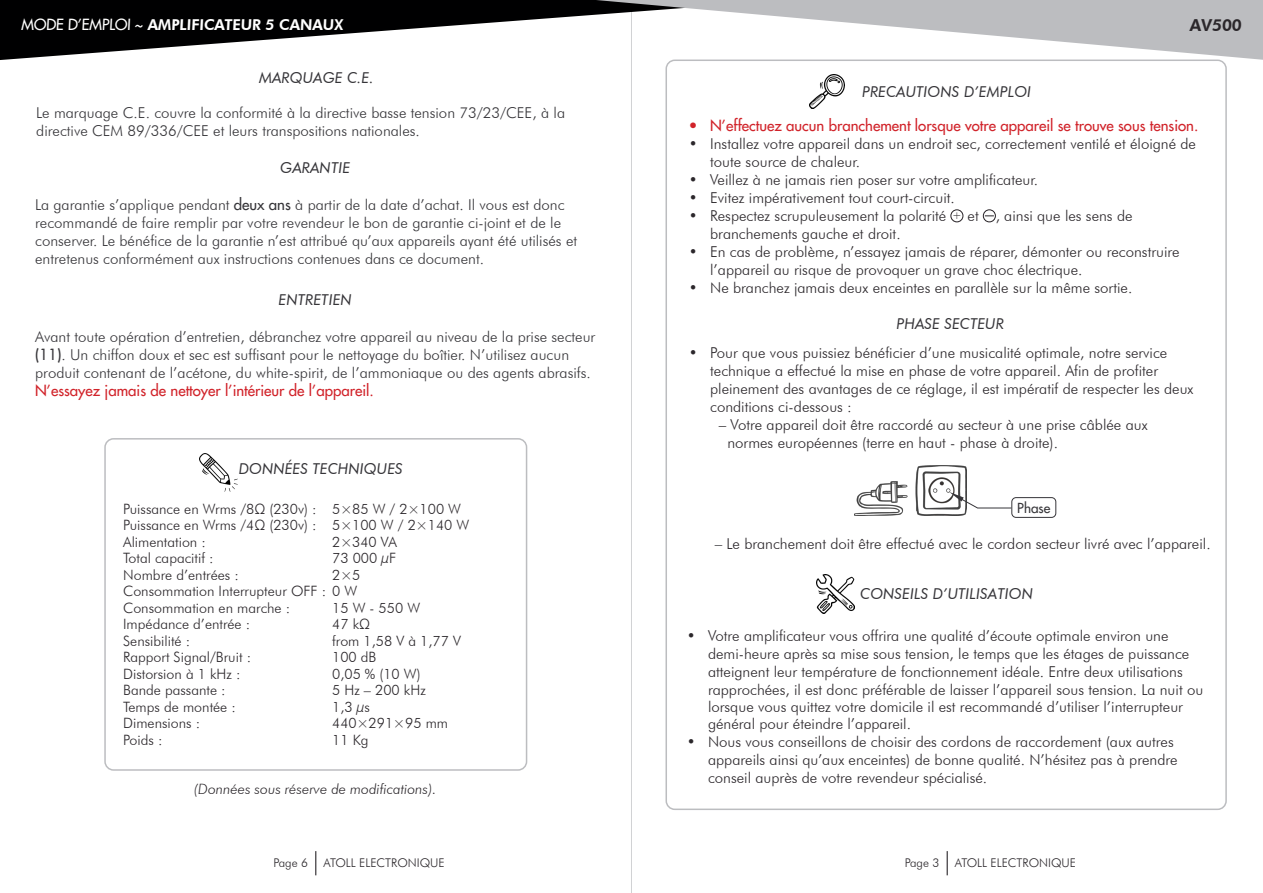
<style>
.page{position:relative;width:1263px;height:893px;background:#fff}
.page>*{position:absolute;margin:0;border:0;box-sizing:border-box;transform-origin:0 0}
.t1{font:800 16.5px "Futura BT";color:#2b272b}
.t2{font:300 15px/18px "Futura BT";color:#2b272b}
.t3{font:300 15px/18px "Futura BT";color:#363539}
.t4{font:italic 15px "Futura BT";letter-spacing:.005em;color:#363539}
.t5{font:15px "Futura LT";color:#d1232a}
.t6{font:800 15px "Futura BT";letter-spacing:-.02em;color:#fff}
.t7{font:300 14.25px "Futura BT";color:#2b272b}
.t8{font:italic 300 14.25px "Futura BT";color:#2b272b}
.t9{font:13.5px "Futura LT";color:#363539}
.t10{font:300 12px "Futura BT";color:#2b272b}
.t11{font:300 11.55px "Futura BT";color:#2b272b}
.s1{font-family:"Futura LT";font-weight:400}
.s2{font-family:"Futura LT";font-weight:400;color:#d1232a}
.s3{color:#363539}
</style>
<div class="page">
<hr style="left:631px;top:0;width:1px;height:893px;background:#d1d2d4">
<svg style="left:0;top:0;width:359px;height:60px;fill:#000001"></svg>
<svg style="left:359px;top:0;width:904px;height:62px"></svg>
<svg style="left:315px;top:851px;width:1px;height:24px"></svg>
<svg style="left:947px;top:851px;width:1px;height:24px"></svg>
<div style="left:950px;top:210px;width:13px;height:12px;border:1px solid #262125;border-radius:50%"></div>
<div style="left:978px;top:208px;width:22px;height:16px;background:#2b272b;opacity:.4"></div>
<img style="left:855px;top:466px;width:111px;height:50px">
<div style="left:1011px;top:497px;width:45px;height:21px;border:1px solid #363539;border-radius:4px"></div>
<svg style="left:949px;top:492px;width:63px;height:17px"></svg>
<div style="left:104px;top:438px;width:423px;height:333px;border:2px solid #bcbdc0;border-radius:9px"></div>
<img style="left:199px;top:454px;width:38px;height:37px">
<img style="left:809px;top:75px;width:35px;height:33px">
<img style="left:817px;top:574px;width:38px;height:40px">
<p class="t6" style="left:21px;top:16px;width:324px"><span class="s1">MODE D’EMPLOI ~</span> AMPLIFICATEUR 5 CANAUX</p>
<p class="t1" style="left:1189px;top:15px;width:55px">AV500</p>
<p class="t4" style="left:259px;top:69px;width:116px">MARQUAGE C.E.</p>
<p class="t3" style="left:36px;top:103px;width:530px">Le marquage C.E. couvre la conformité à la directive basse tension 73/23/CEE, à la directive CEM 89/336/CEE et leurs transpositions nationales.</p>
<p class="t4" style="left:280px;top:159px;width:71px">GARANTIE</p>
<p class="t3" style="left:35px;top:195px;width:543px">La garantie s’applique pendant <span class="s1">deux ans</span> à partir de la date d’achat. Il vous est donc recommandé de faire remplir par votre revendeur le bon de garantie ci-joint et de le conserver. Le bénéfice de la garantie n’est attribué qu’aux appareils ayant été utilisés et entretenus conformément aux instructions contenues dans ce document.</p>
<p class="t4" style="left:279px;top:290px;width:75px">ENTRETIEN</p>
<p class="t3" style="left:35px;top:328px;width:562px">Avant toute opération d’entretien, débranchez votre appareil au niveau de la prise secteur <span class="s1">(11)</span>. Un chiffon doux et sec est suffisant pour le nettoyage du boîtier. N’utilisez aucun produit contenant de l’acétone, du white-spirit, de l’ammoniaque ou des agents abrasifs.<br><span class="s2">N’essayez jamais de nettoyer l’intérieur de l’appareil.</span></p>
<p class="t4" style="left:239px;top:459px;width:166px">DONNÉES TECHNIQUES</p>
<p class="t7" style="left:123px;top:500px;width:195px">Puissance en Wrms /8Ω (230v) :</p>
<p class="t7" style="left:123px;top:517px;width:195px">Puissance en Wrms /4Ω (230v) :</p>
<p class="t7" style="left:123px;top:533px;width:84px">Alimentation :</p>
<p class="t7" style="left:123px;top:550px;width:92px">Total capacitif :</p>
<p class="t7" style="left:123px;top:566px;width:117px">Nombre d’entrées :</p>
<p class="t7" style="left:123px;top:583px;width:236px">Consommation Interrupteur OFF : 0 W</p>
<p class="t7" style="left:123px;top:599px;width:169px">Consommation en marche :</p>
<p class="t7" style="left:123px;top:616px;width:129px">Impédance d’entrée :</p>
<p class="t7" style="left:123px;top:632px;width:69px">Sensibilité :</p>
<p class="t7" style="left:123px;top:649px;width:129px">Rapport Signal/Bruit :</p>
<p class="t7" style="left:123px;top:665px;width:119px">Distorsion à 1 kHz :</p>
<p class="t7" style="left:123px;top:682px;width:104px">Bande passante :</p>
<p class="t7" style="left:123px;top:698px;width:114px">Temps de montée :</p>
<p class="t7" style="left:123px;top:715px;width:79px">Dimensions :</p>
<p class="t7" style="left:123px;top:731px;width:41px">Poids :</p>
<p class="t8" style="left:194px;top:781px;width:244px">(Données sous réserve de modifications).</p>
<p class="t7" style="left:332px;top:500px;width:130px">5×85 W / 2×100 W</p>
<p class="t7" style="left:332px;top:517px;width:139px">5×100 W / 2×140 W</p>
<p class="t7" style="left:332px;top:533px;width:66px">2×340 VA</p>
<p class="t7" style="left:332px;top:550px;width:65px">73 000 µF</p>
<p class="t7" style="left:332px;top:566px;width:30px">2×5</p>
<p class="t7" style="left:332px;top:599px;width:89px">15 W - 550 W</p>
<p class="t7" style="left:332px;top:616px;width:40px">47 kΩ</p>
<p class="t7" style="left:332px;top:632px;width:130px">from 1,58 V à 1,77 V</p>
<p class="t7" style="left:332px;top:649px;width:46px">100 dB</p>
<p class="t7" style="left:332px;top:665px;width:90px">0,05 % (10 W)</p>
<p class="t7" style="left:332px;top:682px;width:95px">5 Hz – 200 kHz</p>
<p class="t7" style="left:332px;top:698px;width:39px">1,3 µs</p>
<p class="t7" style="left:332px;top:715px;width:117px">440×291×95 mm</p>
<p class="t7" style="left:332px;top:731px;width:38px">11 Kg</p>
<p class="t10" style="left:273px;top:855px;width:36px">Page 6</p>
<p class="t10" style="left:323px;top:855px;width:123px">ATOLL ELECTRONIQUE</p>
<p class="t4" style="left:862px;top:82px;width:171px">PRECAUTIONS D’EMPLOI</p>
<p class="t5" style="left:689px;top:116px;width:511px">• N’effectuez aucun branchement lorsque votre appareil se trouve sous tension.</p>
<p class="t2" style="left:710px;top:135px;width:487px;text-indent:-21px">• Installez votre appareil dans un endroit sec, correctement ventilé et éloigné de toute source de chaleur.</p>
<p class="t2" style="left:689px;top:171px;width:351px">• Veillez à ne jamais rien poser sur votre amplificateur.</p>
<p class="t2" style="left:689px;top:189px;width:267px">• Evitez impérativement tout court-circuit.</p>
<p class="t2" style="left:689px;top:207px;width:259px">• Respectez scrupuleusement la polarité</p>
<p class="t11" style="left:952px;top:208px;width:11px">+</p>
<p class="t2" style="left:967px;top:207px;width:167px">et , ainsi que les sens de</p>
<p class="t2" style="left:710px;top:225px;width:192px">branchements gauche et droit.</p>
<p class="t2" style="left:710px;top:243px;width:471px;text-indent:-21px">• En cas de problème, n’essayez jamais de réparer, démonter ou reconstruire l’appareil au risque de provoquer un grave choc électrique.</p>
<p class="t2" style="left:689px;top:279px;width:445px">• Ne branchez jamais deux enceintes en parallèle sur la même sortie.</p>
<p class="t4" style="left:896px;top:314px;width:109px">PHASE SECTEUR</p>
<p class="t2" style="left:710px;top:344px;width:485px;text-indent:-21px">• Pour que vous puissiez bénéficier d’une musicalité optimale, notre service technique a effectué la mise en phase de votre appareil. Afin de profiter pleinement des avantages de ce réglage, il est impératif de respecter les deux conditions ci-dessous :</p>
<p class="t2" style="left:719px;top:416px;width:430px">– Votre appareil doit être raccordé au secteur à une prise câblée aux</p>
<p class="t2" style="left:727px;top:434px;width:332px">normes européennes (terre en haut - phase à droite).</p>
<p class="t9" style="left:1017px;top:499px;width:35px">Phase</p>
<p class="t2" style="left:715px;top:534px;width:497px"><span class="s3">–</span> Le branchement doit être effectué avec le cordon secteur livré avec l’appareil.</p>
<p class="t4" style="left:860px;top:584px;width:174px">CONSEILS D’UTILISATION</p>
<p class="t2" style="left:708px;top:627px;width:497px;text-indent:-21px">• Votre amplificateur vous offrira une qualité d’écoute optimale environ une demi-heure après sa mise sous tension, le temps que les étages de puissance atteignent leur température de fonctionnement idéale. Entre deux utilisations rapprochées, il est donc préférable de laisser l’appareil sous tension. La nuit ou lorsque vous quittez votre domicile il est recommandé d’utiliser l’interrupteur général pour éteindre l’appareil.</p>
<p class="t2" style="left:708px;top:733px;width:471px;text-indent:-21px">• Nous vous conseillons de choisir des cordons de raccordement (aux autres appareils ainsi qu’aux enceintes) de bonne qualité. N’hésitez pas à prendre conseil auprès de votre revendeur spécialisé.</p>
<p class="t10" style="left:905px;top:855px;width:36px">Page 3</p>
<p class="t10" style="left:955px;top:855px;width:123px">ATOLL ELECTRONIQUE</p>
</div>
